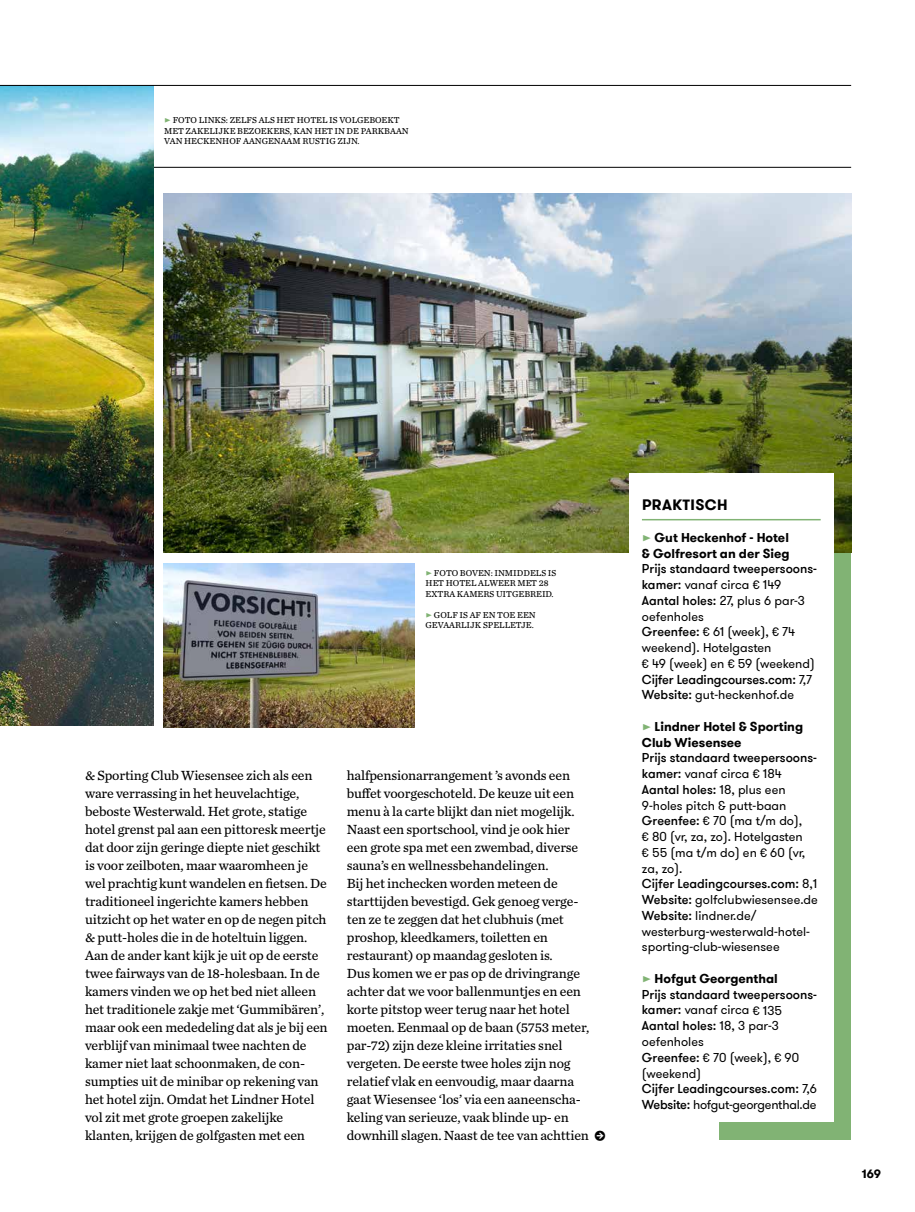
<style>
.page{position:relative;width:915px;height:1212px;background:#fff}
.page>*{position:absolute;margin:0;border:0;box-sizing:border-box;transform-origin:0 0}
.t1{font:700 15px "GT Walsheim Pro";letter-spacing:.025em;color:#000}
.t2{font:13.8px/18px "Chronicle Text G3";letter-spacing:-.01em;color:#000}
.t3{font:12.75px/15.8px "GT Walsheim Pro";color:#000}
.t4{font:500 12.75px/15.8px "GT Walsheim Pro";color:#000}
.t5{font:700 12.75px/15.8px "GT Walsheim Pro";color:#000}
.t6{font:700 12px "GT Walsheim Pro";color:#000}
.t7{font:9px/10.5px "Chronicle Text G3";color:#000}
.s1{color:#81b374}
.s2{font-family:"Chronicle Text G1";color:#81b374}
.s3{font-weight:500}
.s4{font-size:12px}
.s5{font-family:"Chronicle Text G1";font-weight:700;color:#81b374}
.s6{font-weight:700}
.s7{font-weight:400}
.s8{font-weight:400;font-size:12px}
</style>
<div class="page">
<img style="left:164px;top:193px;width:686px;height:360px">
<img style="left:164px;top:564px;width:251px;height:164px">
<hr style="left:0;top:167px;width:850px;height:1px;background:#000">
<div style="left:719px;top:553px;width:131px;height:587px;background:#81b374"></div>
<div style="left:629px;top:474px;width:204px;height:648px;background:#fff"></div>
<hr style="left:641px;top:519px;width:179px;height:1px;background:#81b374">
<img style="left:0;top:86px;width:153px;height:640px">
<hr style="left:0;top:85px;width:850px;height:1px;background:#000">
<p class="t7" style="left:164px;top:115px;width:246px"><span class="s1">•</span> FOTO LINKS: ZELFS ALS HET HOTEL IS VOLGEBOEKT<br>MET ZAKELIJKE BEZOEKERS, KAN HET IN DE PARKBAAN<br>VAN HECKENHOF AANGENAAM RUSTIG ZIJN.</p>
<p class="t7" style="left:425px;top:567px;width:132px"><span class="s1">•</span> FOTO BOVEN: INMIDDELS IS<br>HET HOTEL ALWEER MET 28<br>EXTRA KAMERS UITGEBREID.</p>
<p class="t7" style="left:425px;top:609px;width:112px"><span class="s1">•</span> GOLF IS AF EN TOE EEN<br>GEVAARLIJK SPELLETJE.</p>
<p class="t2" style="left:85px;top:765px;width:244px">&amp; Sporting Club Wiesensee zich als een ware verrassing in het heuvelachtige, beboste Westerwald. Het grote, statige hotel grenst pal aan een pittoresk meertje dat door zijn geringe diepte niet geschikt is voor zeilboten, maar waaromheen je wel prachtig kunt wandelen en fietsen. De traditioneel ingerichte kamers hebben uitzicht op het water en op de negen pitch &amp; putt-holes die in de hoteltuin liggen.<br>Aan de ander kant kijk je uit op de eerste twee fairways van de 18-holesbaan. In de kamers vinden we op het bed niet alleen het traditionele zakje met ‘Gummibären’, maar ook een mededeling dat als je bij een verblijf van minimaal twee nachten de kamer niet laat schoonmaken, de con&shy;sumpties uit de minibar op rekening van het hotel zijn. Omdat het Lindner Hotel vol zit met grote groepen zakelijke klanten, krijgen de golfgasten met een</p>
<p class="t2" style="left:347px;top:765px;width:261px">halfpensionarrangement ’s avonds een buffet voorgeschoteld. De keuze uit een menu à la carte blijkt dan niet mogelijk.<br>Naast een sportschool, vind je ook hier<br>een grote spa met een zwembad, diverse sauna’s en wellnessbehandelingen.<br>Bij het inchecken worden meteen de starttijden bevestigd. Gek genoeg verge-<br>ten ze te zeggen dat het clubhuis (met proshop, kleedkamers, toiletten en restaurant) op maandag gesloten is.<br>Dus komen we er pas op de drivingrange achter dat we voor ballenmuntjes en een korte pitstop weer terug naar het hotel moeten. Eenmaal op de baan (5753 meter, par-72) zijn deze kleine irritaties snel vergeten. De eerste twee holes zijn nog relatief vlak en eenvoudig, maar daarna<br>gaat Wiesensee ‘los’ via een aaneenscha&shy;keling van serieuze, vaak blinde up- en downhill slagen. Naast de tee van achttien •</p>
<p class="t1" style="left:641px;top:495px;width:87px">PRAKTISCH</p>
<p class="t5" style="left:641px;top:530px;width:149px"><span class="s2">•</span> Gut Heckenhof - Hotel &amp; Golfresort an der Sieg</p>
<p class="t3" style="left:641px;top:561px;width:176px"><span class="s3">Prijs standaard tweepersoons&shy;kamer:</span> vanaf circa <span class="s4">€</span> 149<br><span class="s3">Aantal holes:</span> 27, plus 6 par-3 oefenholes<br><span class="s3">Greenfee:</span> <span class="s4">€</span> 61 (week), <span class="s4">€</span> 74 weekend). Hotelgasten<br><span class="s4">€</span> 49 (week) en <span class="s4">€</span> 59 (weekend)<br><span class="s3">Cijfer Leadingcourses.com:</span> 7,7<br><span class="s3">Website:</span> gut-heckenhof.de</p>
<p class="t5" style="left:641px;top:719px;width:163px"><span class="s2">•</span> Lindner Hotel &amp; Sporting<br>Club Wiesensee</p>
<p class="t3" style="left:641px;top:750px;width:177px"><span class="s3">Prijs standaard tweepersoons&shy;kamer:</span> vanaf circa <span class="s4">€</span> 184<br><span class="s3">Aantal holes:</span> 18, plus een<br>9-holes pitch &amp; putt-baan<br><span class="s3">Greenfee:</span> <span class="s4">€</span> 70 (ma t/m do),<br><span class="s4">€</span> 80 (vr, za, zo). Hotelgasten<br><span class="s4">€</span> 55 (ma t/m do) en <span class="s4">€</span> 60 (vr, za, zo).<br><span class="s3">Cijfer Leadingcourses.com:</span> 8,1<br><span class="s3">Website:</span> golfclubwiesensee.de<br><span class="s3">Website:</span> lindner.de/ westerburg-westerwald-hotel&shy;sporting-club-wiesensee</p>
<p class="t4" style="left:641px;top:971px;width:176px"><span class="s5">•</span> <span class="s6">Hofgut Georgenthal<br></span>Prijs standaard tweepersoons&shy;kamer: <span class="s7">vanaf circa</span> <span class="s8">€</span> <span class="s7">135<br></span>Aantal holes: <span class="s7">18, 3 par-3 oefenholes<br></span>Greenfee: <span class="s8">€</span> <span class="s7">70 (week),</span> <span class="s8">€</span> <span class="s7">90 (weekend)<br></span>Cijfer Leadingcourses.com: <span class="s7">7,6<br></span>Website: <span class="s7">hofgut-georgenthal.de</span></p>
<p class="t6" style="left:861px;top:1166px;width:21px">169</p>
</div>
